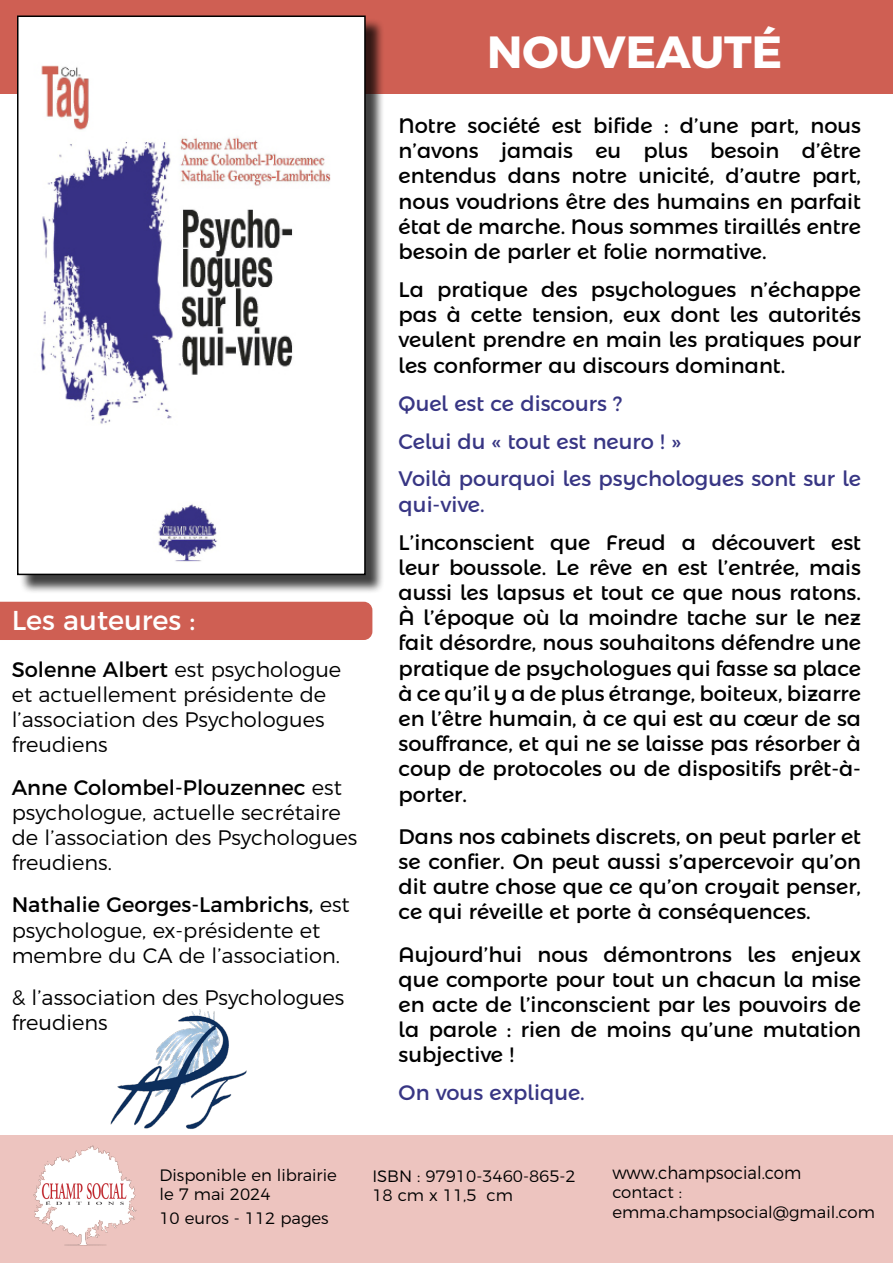
<style>
.page{position:relative;width:893px;height:1263px;background:#fff}
.page>*{position:absolute;margin:0;border:0;box-sizing:border-box;transform-origin:0 0}
.t1{font:700 45px "Montserrat";color:#fff}
.t2{font:27.3px "Montserrat";color:#fff}
.t3{font:21px/25.2px "Montserrat Alternates";color:#000;text-align:justify}
.t4{font:300 21px/25.2px "Montserrat";color:#000}
.t5{font:21px/38px "Montserrat Alternates";color:#383684}
.t6{font:300 17.85px "Montserrat";color:#000;scale:.93 1}
.t7{font:300 16.5px/19.8px "Montserrat";color:#000}
.s1{font-weight:400}
</style>
<div class="page">
<div style="left:0;top:1135px;width:893px;height:128px;background:#edc4bf"></div>
<div style="left:0;top:602px;width:372px;height:38px;background:#cf5f53"></div>
<div style="left:0;top:0;width:893px;height:94px;background:#cf5f53"></div>
<div style="left:19px;top:18px;width:365px;height:576px;background:#000;opacity:.75"></div>
<img style="left:20px;top:19px;width:343px;height:553px">
<div style="left:17px;top:16px;width:349px;height:559px;border:2px solid #000"></div>
<img style="left:33px;top:1145px;width:104px;height:101px">
<img style="left:110px;top:1009px;width:137px;height:120px">
<h2 class="t2" style="left:12px;top:599px;width:185px">Les auteures :</h2>
<p class="t4" style="left:12px;top:655px;width:331px"><span class="s1">Solenne Albert</span> est psychologue et actuellement présidente de l’association des Psychologues freudiens</p>
<p class="t4" style="left:12px;top:773px;width:347px"><span class="s1">Anne Colombel-Plouzennec</span> est psychologue, actuelle secrétaire de l’association des Psychologues freudiens.</p>
<p class="t4" style="left:12px;top:890px;width:340px"><span class="s1">Nathalie Georges-Lambrichs,</span> est psychologue, ex-présidente et membre du CA de l’association.</p>
<p class="t4" style="left:12px;top:983px;width:334px">&amp; l’association des Psychologues freudiens</p>
<h1 class="t1" style="left:487px;top:15px;width:296px">NOUVEAUTÉ</h1>
<p class="t3" style="left:399px;top:111px;width:464px">Notre société est bifide : d’une part, nous n’avons jamais eu plus besoin d’être entendus dans notre unicité, d’autre part, nous voudrions être des humains en parfait état de marche. Nous sommes tiraillés entre besoin de parler et folie normative.</p>
<p class="t3" style="left:399px;top:275px;width:464px">La pratique des psychologues n’échappe pas à cette tension, eux dont les autorités veulent prendre en main les pratiques pour les conformer au discours dominant.</p>
<p class="t5" style="left:399px;top:382px;width:464px">Quel est ce discours ?<br>Celui du « tout est neuro ! »<br>Voilà pourquoi les psychologues sont sur le</p>
<p class="t5" style="left:399px;top:483px;width:88px">qui-vive.</p>
<p class="t3" style="left:399px;top:528px;width:464px">L’inconscient que Freud a découvert est leur boussole. Le rêve en est l’entrée, mais aussi les lapsus et tout ce que nous ratons.<br>À l’époque où la moindre tache sur le nez fait désordre, nous souhaitons défendre une pratique de psychologues qui fasse sa place à ce qu’il y a de plus étrange, boiteux, bizarre en l’être humain, à ce qui est au cœur de sa souffrance, et qui ne se laisse pas résorber à coup de protocoles ou de dispositifs prêt-à&shy;porter.</p>
<p class="t3" style="left:399px;top:822px;width:464px">Dans nos cabinets discrets, on peut parler et se confier. On peut aussi s’apercevoir qu’on dit autre chose que ce qu’on croyait penser, ce qui réveille et porte à conséquences.</p>
<p class="t3" style="left:399px;top:940px;width:464px">Aujourd’hui nous démontrons les enjeux que comporte pour tout un chacun la mise en acte de l’inconscient par les pouvoirs de la parole : rien de moins qu’une mutation subjective !</p>
<p class="t5" style="left:399px;top:1072px;width:188px">On vous explique.</p>
<p class="t7" style="left:159px;top:1163px;width:179px">Disponible en librairie le 7 mai 2024</p>
<p class="t7" style="left:159px;top:1206px;width:171px">10 euros - 112 pages</p>
<p class="t7" style="left:372px;top:1164px;width:205px">ISBN : 97910-3460-865-2<br>18 cm x 11,5 cm</p>
<p class="t6" style="left:612px;top:1158px;width:205px">www.champsocial.com</p>
<p class="t7" style="left:612px;top:1181px;width:264px">contact : emma.champsocial@gmail.com</p>
</div>
